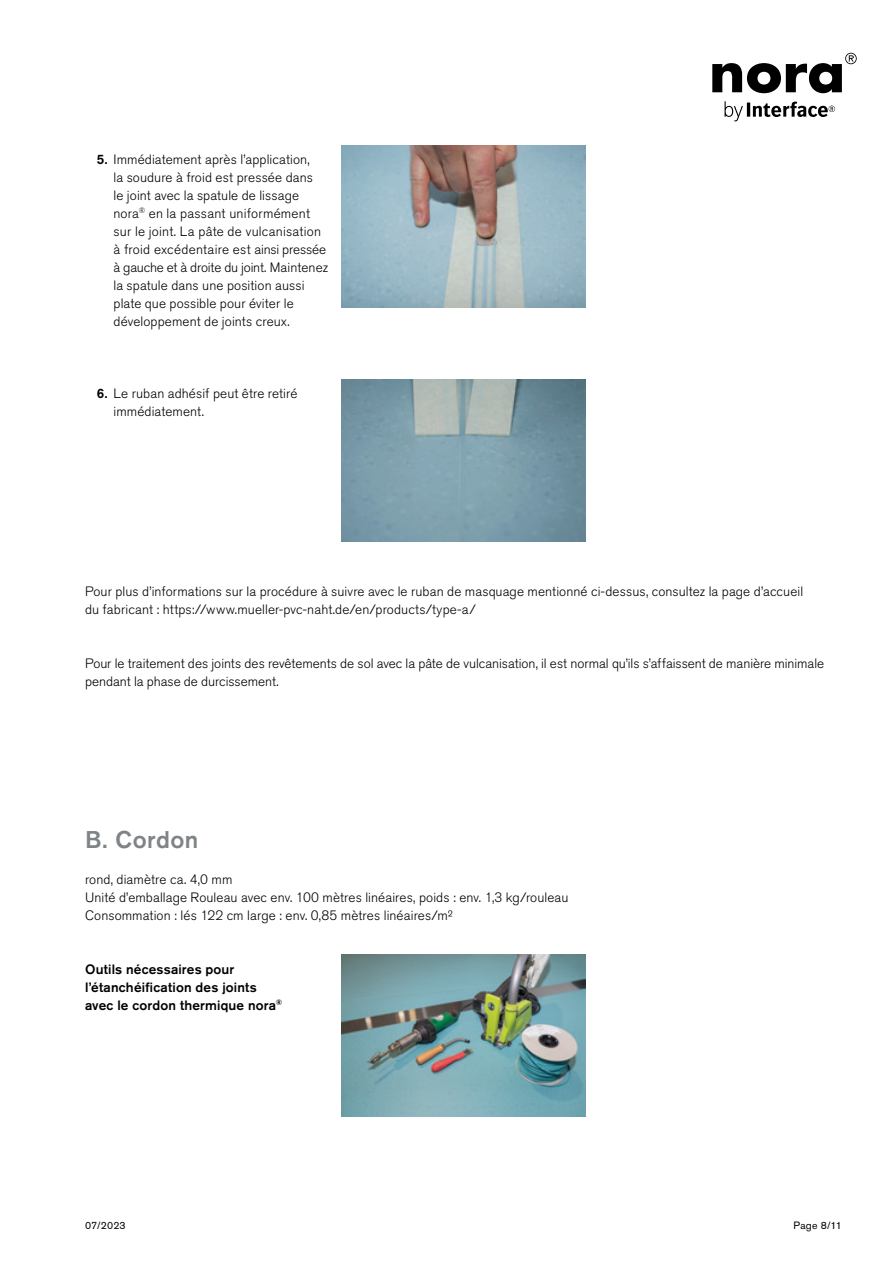
<style>
.page{position:relative;width:893px;height:1263px;background:#fff}
.page>*{position:absolute;margin:0;border:0;box-sizing:border-box;transform-origin:0 0}
.t1{font:500 24px "Akzidenz Grotesk Pro";letter-spacing:.02em;color:#7f8486}
.t2{font:300 13.5px/18px "Akzidenz Grotesk Pro";letter-spacing:.005em;color:#000}
.t3{font:500 13.5px/18px "Akzidenz Grotesk Pro";letter-spacing:.01em;color:#000}
.t4{font:10.5px "Akzidenz Grotesk Pro";letter-spacing:.02em;color:#000}
.s1{font-weight:500}
</style>
<div class="page">
<svg style="left:712px;top:53px;width:145px;height:40px"></svg>
<svg style="left:725px;top:101px;width:110px;height:20px"></svg>
<img style="left:342px;top:146px;width:243px;height:162px">
<img style="left:342px;top:380px;width:243px;height:162px">
<img style="left:342px;top:955px;width:243px;height:162px">
<p class="t2" style="left:114px;top:150px;width:216px;text-indent:-17px"><span class="s1">5.</span> Immédiatement après l’application,<br>la soudure à froid est pressée dans<br>le joint avec la spatule de lissage nora<sup>®</sup> en la passant uniformément sur le joint. La pâte de vulcanisation à froid excédentaire est ainsi pressée à gauche et à droite du joint. Maintenez la spatule dans une position aussi plate que possible pour éviter le développement de joints creux.</p>
<p class="t2" style="left:114px;top:384px;width:185px;text-indent:-17px"><span class="s1">6.</span> Le ruban adhésif peut être retiré immédiatement.</p>
<p class="t2" style="left:85px;top:582px;width:720px">Pour plus d’informations sur la procédure à suivre avec le ruban de masquage mentionné ci-dessus, consultez la page d’accueil du fabricant : https://www.mueller-pvc-naht.de/en/products/type-a/</p>
<p class="t2" style="left:85px;top:654px;width:741px">Pour le traitement des joints des revêtements de sol avec la pâte de vulcanisation, il est normal qu’ils s’affaissent de manière minimale pendant la phase de durcissement.</p>
<h1 class="t1" style="left:85px;top:824px;width:115px">B. Cordon</h1>
<p class="t2" style="left:85px;top:870px;width:485px">rond, diamètre ca. 4,0 mm<br>Unité d’emballage Rouleau avec env. 100 mètres linéaires, poids : env. 1,3 kg/rouleau<br>Consommation : lés 122 cm large : env. 0,85 mètres linéaires/m²</p>
<p class="t3" style="left:85px;top:960px;width:199px">Outils nécessaires pour l’étanchéification des joints avec le cordon thermique nora<sup>®</sup></p>
<p class="t4" style="left:85px;top:1219px;width:42px">07/2023</p>
<p class="t4" style="left:793px;top:1219px;width:50px">Page 8/11</p>
</div>
